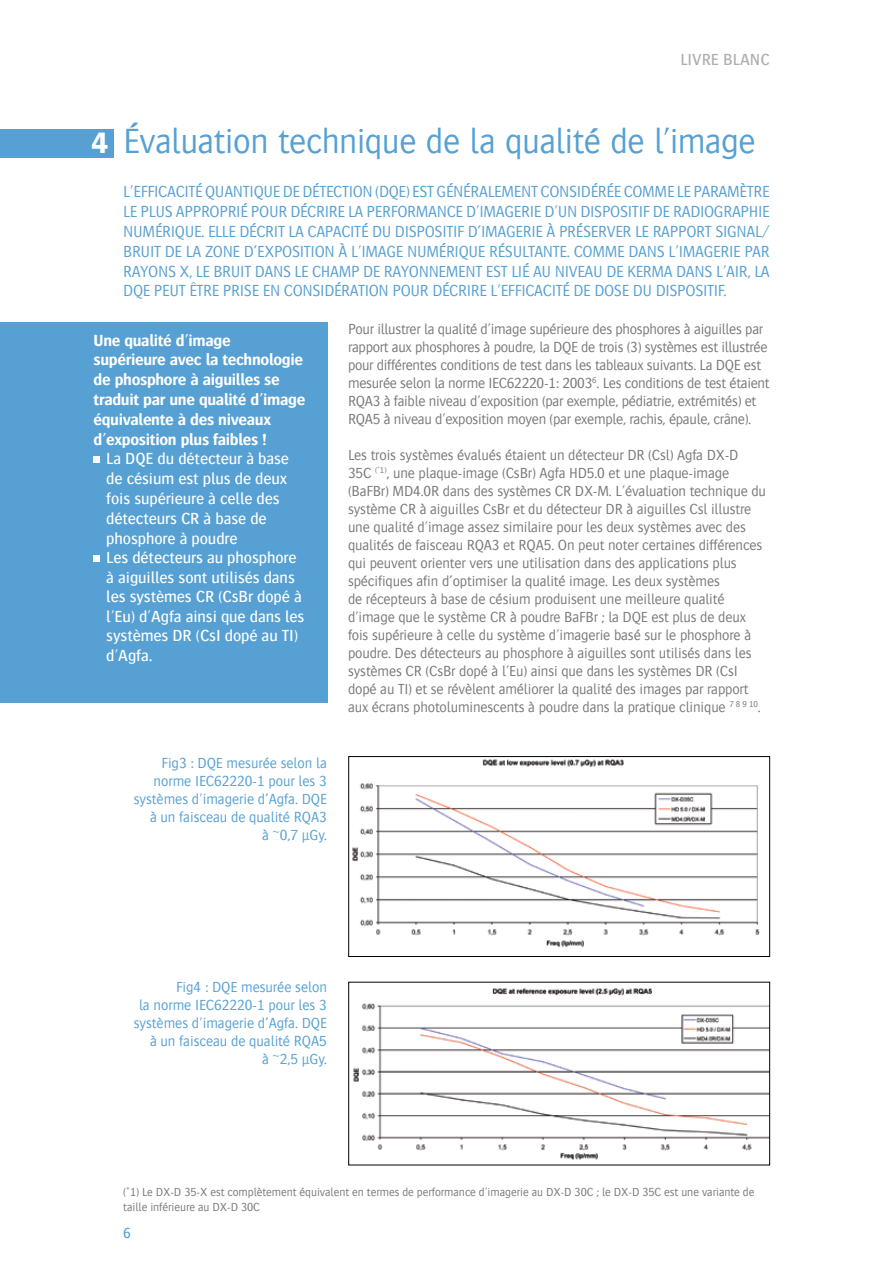
<style>
.page{position:relative;width:893px;height:1263px;background:#fff}
.page>*{position:absolute;margin:0;border:0;box-sizing:border-box;transform-origin:0 0}
.t1{font:300 36px "Bosis For Agfa";letter-spacing:-.015em;color:#56a0d3}
.t2{font:700 30.3px "Bosis For Agfa";color:#fff}
.t3{font:300 16.5px/19.8px "Bosis For Agfa";letter-spacing:-.02em;color:#56a0d3;text-align:justify}
.t4{font:500 16.5px/19.6px "Bosis For Agfa";letter-spacing:-.005em;color:#fff}
.t5{font:700 16.5px/19.8px "Bosis For Agfa";letter-spacing:-.02em;color:#fff}
.t6{font:500 16.5px "Bosis For Agfa";color:#adafb2}
.t7{font:300 15px/18px "Bosis For Agfa";letter-spacing:-.01em;color:#77787b}
.t8{font:300 15px/18px "Bosis For Agfa";letter-spacing:-.005em;color:#56a0d3;text-align:right}
.t9{font:500 15px "Bosis For Agfa";color:#56a0d3}
.t10{font:300 12px/14.4px "Bosis For Agfa";letter-spacing:-.005em;color:#77787b}
</style>
<div class="page">
<div style="left:0;top:322px;width:327px;height:381px;background:#56a0d3"></div>
<svg style="left:94px;top:457px;width:6px;height:6px"></svg>
<div style="left:94px;top:555px;width:6px;height:7px;background:#fff"></div>
<img style="left:352px;top:759px;width:408px;height:189px">
<div style="left:348px;top:756px;width:422px;height:201px;border:1px solid #000"></div>
<img style="left:353px;top:987px;width:415px;height:173px">
<div style="left:348px;top:982px;width:422px;height:183px;border:1px solid #000"></div>
<div style="left:0;top:130px;width:113px;height:28px;background:#56a0d3"></div>
<p class="t6" style="left:680px;top:50px;width:91px">LIVRE BLANC</p>
<h1 class="t1" style="left:123px;top:123px;width:634px">Évaluation technique de la qualité de l'image</h1>
<p class="t3" style="left:123px;top:182px;width:648px">L'EFFICACITÉ QUANTIQUE DE DÉTECTION (DQE) EST GÉNÉRALEMENT CONSIDÉRÉE COMME LE PARAMÈTRE LE PLUS APPROPRIÉ POUR DÉCRIRE LA PERFORMANCE D'IMAGERIE D'UN DISPOSITIF DE RADIOGRAPHIE NUMÉRIQUE. ELLE DÉCRIT LA CAPACITÉ DU DISPOSITIF D’IMAGERIE À PRÉSERVER LE RAPPORT SIGNAL/ BRUIT DE LA ZONE D’EXPOSITION À L'IMAGE NUMÉRIQUE RÉSULTANTE. COMME DANS L'IMAGERIE PAR RAYONS X, LE BRUIT DANS LE CHAMP DE RAYONNEMENT EST LIÉ AU NIVEAU DE KERMA DANS L'AIR, LA DQE PEUT ÊTRE PRISE EN CONSIDÉRATION POUR DÉCRIRE L'EFFICACITÉ DE DOSE DU DISPOSITIF.</p>
<p class="t7" style="left:348px;top:320px;width:423px">Pour illustrer la qualité d'image supérieure des phosphores à aiguilles par rapport aux phosphores à poudre, la DQE de trois (3) systèmes est illustrée pour différentes conditions de test dans les tableaux suivants. La DQE est mesurée selon la norme IEC62220-1: 2003<sup>6</sup>. Les conditions de test étaient RQA3 à faible niveau d'exposition (par exemple, pédiatrie, extrémités) et RQA5 à niveau d'exposition moyen (par exemple, rachis, épaule, crâne).</p>
<p class="t7" style="left:348px;top:446px;width:420px">Les trois systèmes évalués étaient un détecteur DR (Csl) Agfa DX-D<br>35C <sup>(*1)</sup>, une plaque-image (CsBr) Agfa HD5.0 et une plaque-image (BaFBr) MD4.0R dans des systèmes CR DX-M. L'évaluation technique du système CR à aiguilles CsBr et du détecteur DR à aiguilles Csl illustre une qualité d'image assez similaire pour les deux systèmes avec des qualités de faisceau RQA3 et RQA5. On peut noter certaines différences qui peuvent orienter vers une utilisation dans des applications plus spécifiques afin d’optimiser la qualité image. Les deux systèmes<br>de récepteurs à base de césium produisent une meilleure qualité d'image que le système CR à poudre BaFBr ; la DQE est plus de deux fois supérieure à celle du système d'imagerie basé sur le phosphore à poudre. Des détecteurs au phosphore à aiguilles sont utilisés dans les systèmes CR (CsBr dopé à l'Eu) ainsi que dans les systèmes DR (CsI dopé au TI) et se révèlent améliorer la qualité des images par rapport aux écrans photoluminescents à poudre dans la pratique clinique <sup>7</sup> <sup>8</sup> <sup>9</sup> <sup>10</sup>.</p>
<h2 class="t2" style="left:91px;top:126px;width:19px">4</h2>
<p class="t5" style="left:94px;top:330px;width:213px">Une qualité d'image supérieure avec la technologie de phosphore à aiguilles se traduit par une qualité d'image équivalente à des niveaux d'exposition plus faibles !</p>
<p class="t4" style="left:106px;top:449px;width:200px">La DQE du détecteur à base de césium est plus de deux fois supérieure à celle des détecteurs CR à base de phosphore à poudre<br>Les détecteurs au phosphore à aiguilles sont utilisés dans les systèmes CR (CsBr dopé à l'Eu) d'Agfa ainsi que dans les systèmes DR (CsI dopé au TI) d'Agfa.</p>
<p class="t8" style="left:134px;top:753px;width:195px">Fig3 : DQE mesurée selon la norme IEC62220-1 pour les 3 systèmes d'imagerie d’Agfa. DQE à un faisceau de qualité RQA3<br>à ~0,7 µGy.</p>
<p class="t8" style="left:134px;top:978px;width:195px">Fig4 : DQE mesurée selon<br>la norme IEC62220-1 pour les 3 systèmes d'imagerie d’Agfa. DQE à un faisceau de qualité RQA5<br>à ~2,5 µGy.</p>
<p class="t10" style="left:123px;top:1185px;width:633px">(*1) Le DX-D 35-X est complètement équivalent en termes de performance d'imagerie au DX-D 30C ; le DX-D 35C est une variante de taille inférieure au DX-D 30C</p>
<p class="t9" style="left:123px;top:1225px;width:9px">6</p>
</div>
